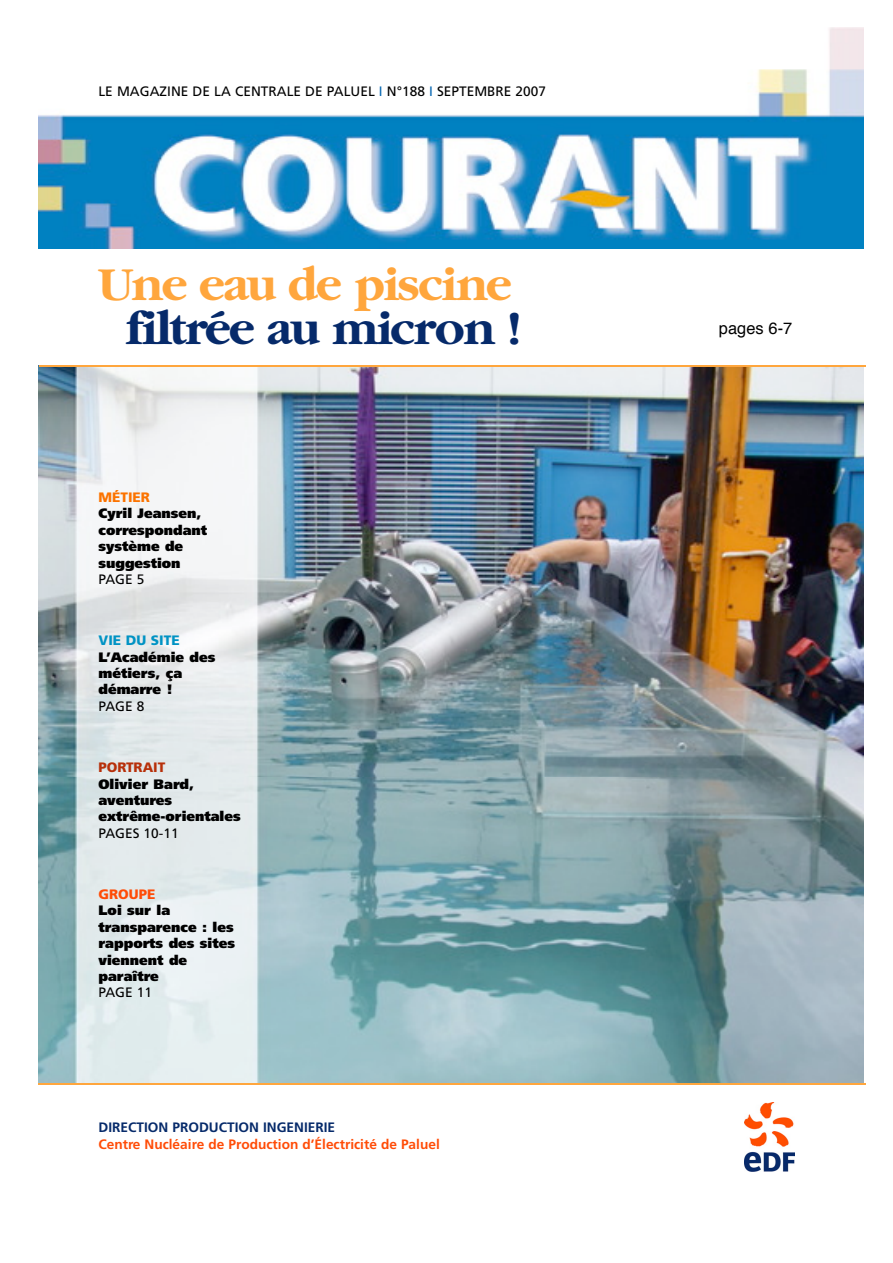
<style>
.page{position:relative;width:893px;height:1263px;background:#fff}
.page>*{position:absolute;margin:0;border:0;box-sizing:border-box;transform-origin:0 0}
.t1{font:700 49.05px "Garamond";letter-spacing:-.035em;color:#062a6a}
.t2{font:700 49.05px "Garamond";letter-spacing:-.035em;color:#ffa63d}
.t3{font:16.35px "Helvetica";color:#000}
.t4{font:900 13.65px/16.4px "Frutiger";color:#000}
.t5{font:13.65px "Frutiger";color:#000}
.t6{font:700 13.65px "Frutiger";color:#ff4c07}
.t7{font:700 13.65px "Frutiger";color:#062a6a}
.t8{font:900 13.65px "Frutiger";color:#0093c4}
.t9{font:900 13.65px "Frutiger";color:#b7300a}
.t10{font:900 13.65px "Frutiger";color:#fc7300}
.t11{font:900 13.65px "Frutiger";color:#ff4c07}
.s1{color:#0365b1}
</style>
<div class="page">
<img style="left:39px;top:366px;width:824px;height:718px">
<img style="left:39px;top:27px;width:824px;height:221px">
<img style="left:744px;top:1103px;width:50px;height:68px">
<hr style="left:39px;top:1084px;width:826px;height:1px;background:#ffa63d">
<hr style="left:39px;top:365px;width:826px;height:1px;background:#ffa63d">
<p class="t5" style="left:98px;top:86px;width:449px">LE MAGAZINE DE LA CENTRALE DE PALUEL <span class="s1">I</span> N°188 <span class="s1">I</span> SEPTEMBRE 2007</p>
<h1 class="t2" style="left:98px;top:265px;width:415px">Une eau de piscine</h1>
<h1 class="t1" style="left:125px;top:309px;width:397px">filtrée au micron !</h1>
<p class="t10" style="left:98px;top:492px;width:53px">MÉTIER</p>
<p class="t4" style="left:98px;top:507px;width:110px">Cyril Jeansen, correspondant système de suggestion</p>
<p class="t5" style="left:98px;top:574px;width:47px">PAGE 5</p>
<p class="t8" style="left:98px;top:635px;width:83px">VIE DU SITE</p>
<p class="t4" style="left:98px;top:650px;width:118px">L’Académie des métiers, ça démarre !</p>
<p class="t5" style="left:98px;top:700px;width:47px">PAGE 8</p>
<p class="t9" style="left:98px;top:762px;width:68px">PORTRAIT</p>
<p class="t4" style="left:98px;top:777px;width:144px">Olivier Bard, aventures extrême-orientales</p>
<p class="t5" style="left:98px;top:828px;width:82px">PAGES 10-11</p>
<p class="t11" style="left:98px;top:889px;width:58px">GROUPE</p>
<p class="t4" style="left:98px;top:904px;width:138px">Loi sur la transparence : les rapports des sites viennent de paraître</p>
<p class="t5" style="left:98px;top:987px;width:55px">PAGE 11</p>
<p class="t7" style="left:98px;top:1122px;width:238px">DIRECTION PRODUCTION INGENIERIE</p>
<p class="t6" style="left:98px;top:1138px;width:343px">Centre Nucléaire de Production d’Électricité de Paluel</p>
<p class="t3" style="left:719px;top:322px;width:75px">pages 6-7</p>
</div>
